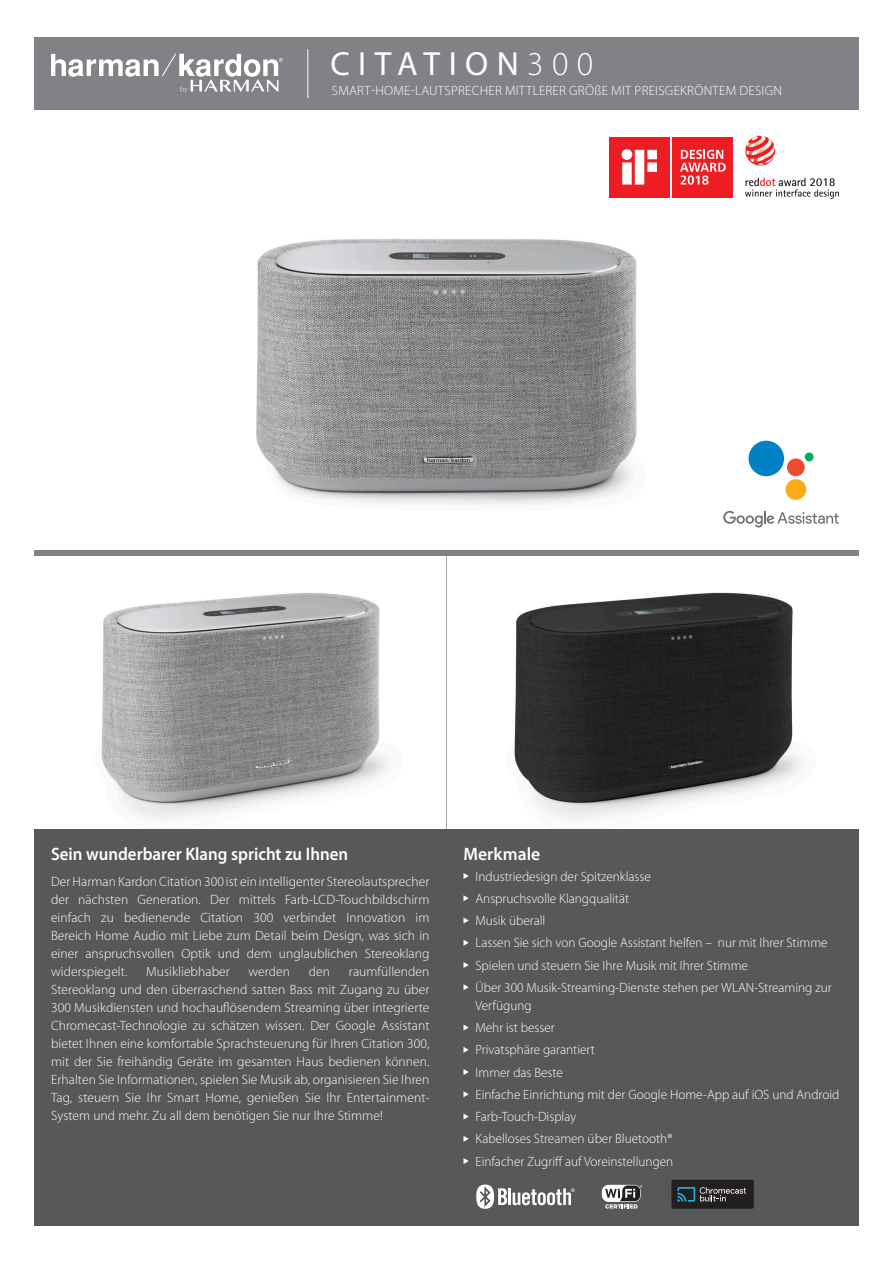
<style>
.page{position:relative;width:893px;height:1263px;background:#fff}
.page>*{position:absolute;margin:0;border:0;box-sizing:border-box;transform-origin:0 0}
.t1{font:33.6px "Myriad Pro";letter-spacing:.25em;color:#fff}
.t2{font:600 18px "Myriad Pro";color:#fff;scale:.94 1}
.t3{font:600 18px "Myriad Pro";color:#fff}
.t4{font:300 13.5px/18px "Myriad Pro";color:#fff;text-align:justify}
.t5{font:300 13.5px "Myriad Pro";letter-spacing:.02em;color:#fff}
.s1{font-weight:300}
</style>
<div class="page">
<img style="left:101px;top:593px;width:287px;height:226px">
<img style="left:514px;top:592px;width:287px;height:227px">
<img style="left:256px;top:239px;width:381px;height:265px">
<hr style="left:446px;top:553px;width:1px;height:285px;background:#a8a9ad">
<svg style="left:723px;top:511px;width:116px;height:16px"></svg>
<div style="left:805px;top:452px;width:9px;height:9px;background:#00ae57;border-radius:50%"></div>
<div style="left:787px;top:458px;width:18px;height:18px;background:#f04931;border-radius:50%"></div>
<div style="left:785px;top:479px;width:21px;height:21px;background:#fbab18;border-radius:50%"></div>
<div style="left:748px;top:441px;width:36px;height:35px;background:#0081c6;border-radius:50%"></div>
<div style="left:34px;top:550px;width:825px;height:6px;background:#808285"></div>
<div style="left:34px;top:37px;width:825px;height:72px;background:#808285"></div>
<hr style="left:307px;top:49px;width:1px;height:49px;background:#fff">
<svg style="left:51px;top:54px;width:232px;height:39px"></svg>
<div style="left:34px;top:829px;width:825px;height:397px;background:#57585a"></div>
<svg style="left:463px;top:873px;width:6px;height:6px"></svg>
<svg style="left:463px;top:895px;width:6px;height:6px"></svg>
<svg style="left:463px;top:917px;width:6px;height:6px"></svg>
<svg style="left:463px;top:940px;width:6px;height:6px"></svg>
<svg style="left:463px;top:962px;width:6px;height:6px"></svg>
<svg style="left:463px;top:984px;width:6px;height:6px"></svg>
<svg style="left:463px;top:1024px;width:6px;height:6px"></svg>
<svg style="left:463px;top:1047px;width:6px;height:6px"></svg>
<svg style="left:463px;top:1069px;width:6px;height:6px"></svg>
<svg style="left:463px;top:1091px;width:6px;height:6px"></svg>
<svg style="left:463px;top:1113px;width:6px;height:6px"></svg>
<svg style="left:463px;top:1136px;width:6px;height:6px"></svg>
<svg style="left:463px;top:1158px;width:6px;height:6px"></svg>
<svg style="left:476px;top:1184px;width:31px;height:25px"></svg>
<hr style="left:508px;top:1188px;width:3px;height:17px;background:#fff">
<svg style="left:513px;top:1188px;width:62px;height:17px"></svg>
<div style="left:602px;top:1185px;width:39px;height:17px;background:#fff;border-radius:7px"></div>
<svg style="left:605px;top:1185px;width:37px;height:23px"></svg>
<svg style="left:606px;top:134px;width:130px;height:66px"></svg>
<div style="left:610px;top:137px;width:60px;height:60px;background:#ee1d23"></div>
<svg style="left:622px;top:149px;width:35px;height:36px"></svg>
<div style="left:673px;top:137px;width:60px;height:60px;background:#ee1d23"></div>
<svg style="left:680px;top:150px;width:46px;height:35px"></svg>
<svg style="left:745px;top:178px;width:94px;height:21px"></svg>
<svg style="left:745px;top:136px;width:30px;height:30px"></svg>
<div style="left:671px;top:1180px;width:83px;height:29px;background:#231f20;border-radius:2px"></div>
<svg style="left:677px;top:1187px;width:69px;height:14px"></svg>
<p class="t1" style="left:330px;top:43px;width:264px">CITATION<span class="s1">300</span></p>
<p class="t5" style="left:332px;top:83px;width:452px">SMART-HOME-LAUTSPRECHER MITTLERER GRÖßE MIT PREISGEKRÖNTEM DESIGN</p>
<p class="t2" style="left:51px;top:844px;width:318px">Sein wunderbarer Klang spricht zu Ihnen</p>
<p class="t4" style="left:51px;top:873px;width:380px">Der Harman Kardon Citation 300 ist ein intelligenter Stereolautsprecher der nächsten Generation. Der mittels Farb-LCD-Touchbildschirm einfach zu bedienende Citation 300 verbindet Innovation im Bereich Home Audio mit Liebe zum Detail beim Design, was sich in einer anspruchsvollen Optik und dem unglaublichen Stereoklang widerspiegelt.</p>
<p class="t4" style="left:51px;top:963px;width:380px;text-indent:298px">raumfüllenden Stereoklang und den überraschend satten Bass mit Zugang zu über 300 Musikdiensten und hochauflösendem Streaming über integrierte Chromecast-Technologie zu schätzen wissen. Der Google Assistant bietet Ihnen eine komfortable Sprachsteuerung für Ihren Citation 300, mit der Sie freihändig Geräte im gesamten Haus bedienen können.<br>Erhalten Sie Informationen, spielen Sie Musik ab, organisieren Sie Ihren Tag, steuern Sie Ihr Smart Home, genießen Sie Ihr Entertainment-System und mehr. Zu all dem benötigen Sie nur Ihre Stimme!</p>
<p class="t4" style="left:146px;top:963px;width:85px">Musikliebhaber</p>
<p class="t4" style="left:249px;top:963px;width:43px">werden</p>
<p class="t4" style="left:309px;top:963px;width:23px">den</p>
<p class="t3" style="left:463px;top:844px;width:78px">Merkmale</p>
<p class="t4" style="left:475px;top:867px;width:177px">Industriedesign der Spitzenklasse</p>
<p class="t4" style="left:475px;top:889px;width:155px">Anspruchsvolle Klangqualität</p>
<p class="t4" style="left:475px;top:912px;width:71px">Musik überall</p>
<p class="t4" style="left:475px;top:934px;width:354px">Lassen Sie sich von Google Assistant helfen – nur mit Ihrer Stimme</p>
<p class="t4" style="left:475px;top:956px;width:274px">Spielen und steuern Sie Ihre Musik mit Ihrer Stimme</p>
<p class="t4" style="left:475px;top:978px;width:358px">Über 300 Musik-Streaming-Dienste stehen per WLAN-Streaming zur<br>Verfügung</p>
<p class="t4" style="left:475px;top:1019px;width:81px">Mehr ist besser</p>
<p class="t4" style="left:475px;top:1041px;width:121px">Privatsphäre garantiert</p>
<p class="t4" style="left:475px;top:1063px;width:89px">Immer das Beste</p>
<p class="t4" style="left:475px;top:1085px;width:365px">Einfache Einrichtung mit der Google Home-App auf iOS und Android</p>
<p class="t4" style="left:475px;top:1108px;width:102px">Farb-Touch-Display</p>
<p class="t4" style="left:475px;top:1130px;width:199px">Kabelloses Streamen über Bluetooth®</p>
<p class="t4" style="left:475px;top:1152px;width:199px">Einfacher Zugriff auf Voreinstellungen</p>
</div>
